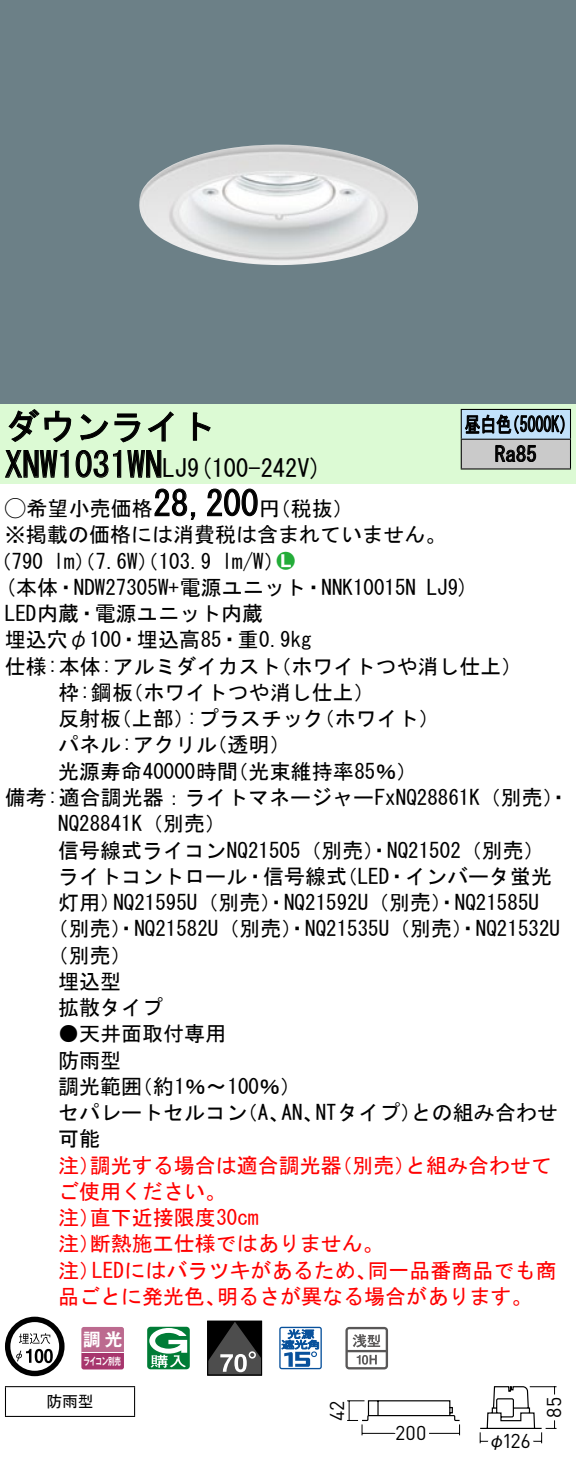
<style>
.page{position:relative;width:576px;height:1468px;background:#fff}
.page>*{position:absolute;margin:0;border:0;box-sizing:border-box;transform-origin:0 0}
.t1{font:35px "MS Gothic";color:#000}
.t2{font:24.5px "MS Gothic";color:#000}
.t3{font:21px/26.2px "MS Gothic";color:#000}
.t4{font:21px/26.2px "MS Gothic";color:#f00}
.t5{font:21px/29.8px "MS Gothic";color:#000;scale:.75 1}
.t6{font:21px "Ford Classification 1";color:#23ac38}
.t7{font:19.95px "DINOT";letter-spacing:.005em;color:#000}
.t8{font:17.5px "Gothic MB101 Pro De Bold 90 pv RKSJ H";color:#fff}
.t9{font:17.5px "Gothic BBB Pro Medium 90 pv RKSJ H";color:#000}
.t10{font:15.75px "MS Gothic";color:#000}
.t11{font:10.15px "Gothic MB101 Pro De Bold 90 pv RKSJ H";letter-spacing:-.05em;color:#fff;scale:.65 1}
.s1{font-size:24.5px}
.s2{font-family:"Ford Classification 1"}
.s3{color:#fff}
</style>
<div class="page">
<div style="left:0;top:0;width:575px;height:404px;background:#6c8087"></div>
<img style="left:139px;top:145px;width:279px;height:120px">
<div style="left:0;top:404px;width:575px;height:79px;background:#dcfad4"></div>
<svg style="left:8px;top:409px;width:64px;height:34px"></svg>
<svg style="left:80px;top:413px;width:60px;height:30px"></svg>
<svg style="left:147px;top:411px;width:26px;height:31px"></svg>
<svg style="left:192px;top:412px;width:19px;height:29px"></svg>
<svg style="left:5px;top:450px;width:64px;height:28px"></svg>
<svg style="left:75px;top:450px;width:87px;height:28px"></svg>
<svg style="left:154px;top:488px;width:42px;height:32px"></svg>
<svg style="left:207px;top:488px;width:51px;height:29px"></svg>
<svg style="left:5px;top:1317px;width:59px;height:59px"></svg>
<svg style="left:44px;top:1349px;width:9px;height:14px"></svg>
<svg style="left:81px;top:1327px;width:43px;height:42px"></svg>
<hr style="left:81px;top:1352px;width:43px;height:1px;background:#fff">
<svg style="left:147px;top:1327px;width:43px;height:42px"></svg>
<div style="left:207px;top:1321px;width:55px;height:54px;border:1px solid #000"></div>
<svg style="left:207px;top:1322px;width:54px;height:53px"></svg>
<svg style="left:279px;top:1327px;width:43px;height:42px"></svg>
<svg style="left:345px;top:1327px;width:43px;height:42px"></svg>
<hr style="left:5px;top:1386px;width:130px;height:1px;background:#000">
<svg style="left:5px;top:1387px;width:1px;height:29px"></svg>
<svg style="left:134px;top:1387px;width:1px;height:29px"></svg>
<hr style="left:5px;top:1416px;width:130px;height:1px;background:#000">
<div style="left:461px;top:409px;width:109px;height:30px;background:#c1e1fa"></div>
<div style="left:461px;top:439px;width:109px;height:30px;background:#cacaca"></div>
<hr style="left:460px;top:409px;width:110px;height:1px;background:#000">
<hr style="left:569px;top:410px;width:2px;height:29px;background:#000">
<hr style="left:460px;top:439px;width:110px;height:1px;background:#000">
<hr style="left:569px;top:440px;width:2px;height:28px;background:#000">
<hr style="left:460px;top:468px;width:110px;height:2px;background:#000">
<svg style="left:460px;top:410px;width:104px;height:58px"></svg>
<svg style="left:347px;top:1386px;width:210px;height:58px"></svg>
<h1 class="t1" style="left:5px;top:409px;width:212px">ダウンライト</h1>
<p class="t2" style="left:187px;top:456px;width:136px">(9 100-242 (V</p>
<h1 class="t1" style="left:5px;top:447px;width:184px">XNW1031WN<span class="s1">LJ</span></h1>
<h1 class="t1" style="left:153px;top:486px;width:106px">28,200</h1>
<p class="t3" style="left:5px;top:495px;width:442px"><span class="s2">A</span>希望小売価格<br>※掲載の価格には消費税は含まれていません。</p>
<p class="t6" style="left:277px;top:550px;width:19px">2<span class="s3">7</span></p>
<p class="t3" style="left:259px;top:495px;width:96px">（円税抜(</p>
<p class="t3" style="left:222px;top:548px;width:64px">l m (W/</p>
<p class="t3" style="left:-9px;top:548px;width:54px">（790</p>
<p class="t3" style="left:54px;top:548px;width:159px">lm）（7.6 ）（W 103.9</p>
<p class="t5" style="left:494px;top:409px;width:57px;text-indent:-30px">昼白色<br>Ra85</p>
<p class="t5" style="left:504px;top:409px;width:96px">（5000 (K</p>
<p class="t3" style="left:5px;top:574px;width:412px">(本体・NDW27305 +W 電源ユニット・NNK10015N</p>
<p class="t3" style="left:5px;top:600px;width:259px">LED内蔵・電源ユニット内蔵</p>
<p class="t3" style="left:5px;top:627px;width:308px">埋込穴φ100・埋込高85・重0.9kg</p>
<p class="t3" style="left:270px;top:653px;width:254px">（ホワイトつや消し仕上(</p>
<p class="t3" style="left:426px;top:574px;width:44px">LJ (9</p>
<p class="t3" style="left:122px;top:653px;width:254px;text-indent:-117px">仕様:本体:アルミダイカスト<br>（ホワイトつや消し仕上(</p>
<p class="t3" style="left:58px;top:679px;width:76px">枠:鋼板</p>
<p class="t3" style="left:58px;top:705px;width:65px">反射板</p>
<p class="t3" style="left:111px;top:705px;width:85px">（上部）</p>
<p class="t3" style="left:187px;top:705px;width:139px">:プラスチック</p>
<p class="t3" style="left:313px;top:705px;width:127px">（ホワイト(</p>
<p class="t3" style="left:58px;top:732px;width:160px">パネル:アクリル</p>
<p class="t3" style="left:206px;top:732px;width:86px">（透明(</p>
<p class="t3" style="left:58px;top:758px;width:181px">光源寿命40000時間</p>
<p class="t3" style="left:5px;top:784px;width:565px">備考:適合調光器：ライトマネージャーFxNQ28861 （K 別売・(</p>
<p class="t3" style="left:58px;top:810px;width:169px">NQ28841 （K 別売(</p>
<p class="t3" style="left:58px;top:837px;width:488px">信号線式ライコンNQ21505（別売）・NQ21502（別売(</p>
<p class="t3" style="left:336px;top:863px;width:217px">（LED・インバータ蛍光</p>
<p class="t3" style="left:227px;top:758px;width:191px">（光束維持率85％(</p>
<p class="t3" style="left:113px;top:863px;width:427px;text-indent:-55px">ライトコントロール・信号線式<br>NQ21595 （U 別売）・NQ21592 （U 別売）・NQ21585U</p>
<p class="t3" style="left:58px;top:889px;width:64px">灯用）</p>
<p class="t3" style="left:48px;top:915px;width:513px">（別売）・NQ21582 （U 別売）・NQ21535 （U 別売）・NQ21532U</p>
<p class="t3" style="left:48px;top:942px;width:86px">（別売(</p>
<p class="t3" style="left:58px;top:968px;width:65px">埋込型</p>
<p class="t3" style="left:58px;top:994px;width:106px">拡散タイプ</p>
<p class="t3" style="left:58px;top:1020px;width:170px">●天井面取付専用防雨型</p>
<p class="t3" style="left:132px;top:1073px;width:171px">（約1％〜100％(</p>
<p class="t3" style="left:58px;top:1073px;width:85px">調光範囲</p>
<p class="t3" style="left:315px;top:1099px;width:107px">NTタイプ）</p>
<p class="t3" style="left:411px;top:1099px;width:148px">との組み合わせ</p>
<p class="t3" style="left:58px;top:1099px;width:190px">セパレートセルコン可能</p>
<p class="t3" style="left:237px;top:1099px;width:54px">（、A</p>
<p class="t3" style="left:281px;top:1099px;width:43px">AN、</p>
<p class="t4" style="left:90px;top:1152px;width:253px">調光する場合は適合調光器</p>
<p class="t4" style="left:331px;top:1152px;width:85px">（別売）</p>
<p class="t4" style="left:405px;top:1152px;width:148px">と組み合わせて</p>
<p class="t4" style="left:58px;top:1152px;width:43px">注）</p>
<p class="t4" style="left:58px;top:1178px;width:169px">ご使用ください。</p>
<p class="t4" style="left:90px;top:1204px;width:170px">直下近接限度30cm</p>
<p class="t4" style="left:90px;top:1204px;width:295px;text-indent:-32px">注）<br>断熱施工仕様ではありません。</p>
<p class="t4" style="left:58px;top:1230px;width:43px">注）</p>
<p class="t4" style="left:92px;top:1257px;width:286px">LEDにはバラツキがあるため、</p>
<p class="t4" style="left:367px;top:1257px;width:190px">同一品番商品でも商</p>
<p class="t4" style="left:58px;top:1257px;width:43px">注）</p>
<p class="t4" style="left:58px;top:1283px;width:169px">品ごとに発光色、</p>
<p class="t4" style="left:217px;top:1283px;width:317px">明るさが異なる場合があります。</p>
<p class="t8" style="left:83px;top:1325px;width:41px">調光</p>
<p class="t11" style="left:84px;top:1352px;width:59px">ライコン別売</p>
<p class="t10" style="left:46px;top:1394px;width:49px">防雨型</p>
<p class="t7" style="left:323px;top:1421px;width:22px;rotate:-90deg">42</p>
<p class="t7" style="left:395px;top:1419px;width:33px">200</p>
<p class="t7" style="left:502px;top:1427px;width:30px">126</p>
<p class="t9" style="left:488px;top:1426px;width:19px">φ</p>
<p class="t7" style="left:540px;top:1418px;width:22px;rotate:-90deg">85</p>
</div>
